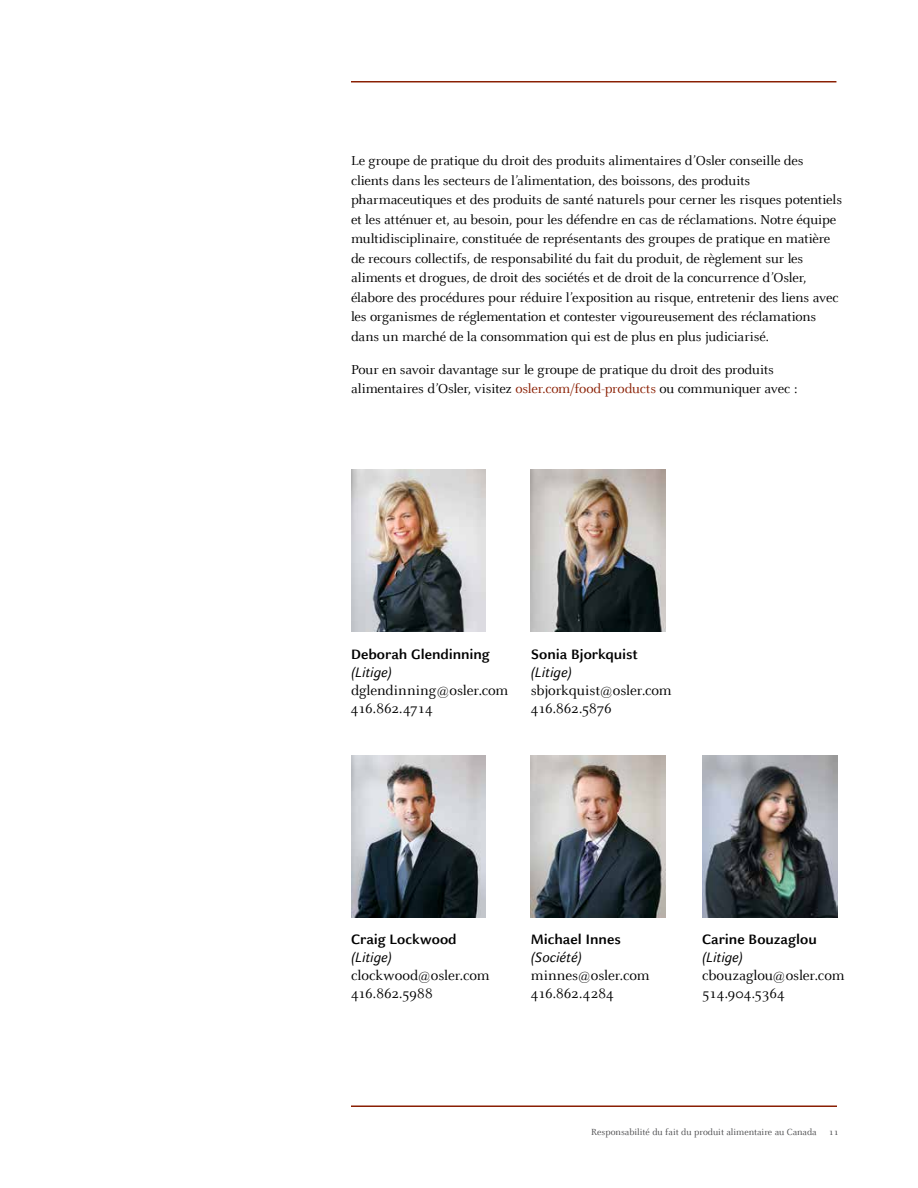
<style>
.page{position:relative;width:918px;height:1188px;background:#fff}
.page>*{position:absolute;margin:0;border:0;box-sizing:border-box;transform-origin:0 0}
.t1{font:15px/18px "Celeste";letter-spacing:-.01em;color:#000}
.t2{font:700 15px "Celeste Sans";color:#000}
.t3{font:italic 15px "Celeste Sans";letter-spacing:-.01em;color:#000}
.t4{font:14.25px/19.5px "Celeste";letter-spacing:-.015em;color:#000}
.t5{font:9.75px "Celeste";color:#4d4d4f}
.s1{color:#8a1f03}
.s2{font-size:12px}
</style>
<div class="page">
<hr style="left:351px;top:81px;width:485px;height:1px;background:#8a1f03">
<hr style="left:351px;top:1105px;width:486px;height:2px;background:#8a1f03">
<img style="left:351px;top:470px;width:135px;height:162px">
<img style="left:531px;top:755px;width:135px;height:162px">
<img style="left:531px;top:470px;width:135px;height:162px">
<img style="left:702px;top:755px;width:135px;height:162px">
<img style="left:351px;top:755px;width:135px;height:162px">
<p class="t4" style="left:351px;top:152px;width:493px">Le groupe de pratique du droit des produits alimentaires d’Osler conseille des clients dans les secteurs de l’alimentation, des boissons, des produits pharmaceutiques et des produits de santé naturels pour cerner les risques potentiels et les atténuer et, au besoin, pour les défendre en cas de réclamations. Notre équipe multidisciplinaire, constituée de représentants des groupes de pratique en matière de recours collectifs, de responsabilité du fait du produit, de règlement sur les aliments et drogues, de droit des sociétés et de droit de la concurrence d’Osler, élabore des procédures pour réduire l’exposition au risque, entretenir des liens avec les organismes de réglementation et contester vigoureusement des réclamations dans un marché de la consommation qui est de plus en plus judiciarisé.</p>
<p class="t4" style="left:351px;top:360px;width:448px">Pour en savoir davantage sur le groupe de pratique du droit des produits alimentaires d’Osler, visitez <span class="s1">osler.com/food-products</span> ou communiquer avec :</p>
<p class="t2" style="left:351px;top:646px;width:140px">Deborah Glendinning</p>
<p class="t3" style="left:351px;top:664px;width:42px">(Litige)</p>
<p class="t1" style="left:351px;top:682px;width:159px">dglendinning<span class="s2">@</span>osler.com<br>416.862.4714</p>
<p class="t2" style="left:531px;top:646px;width:109px">Sonia Bjorkquist</p>
<p class="t3" style="left:531px;top:664px;width:42px">(Litige)</p>
<p class="t1" style="left:531px;top:682px;width:142px">sbjorkquist<span class="s2">@</span>osler.com<br>416.862.5876</p>
<p class="t2" style="left:351px;top:931px;width:107px">Craig Lockwood</p>
<p class="t3" style="left:351px;top:949px;width:42px">(Litige)</p>
<p class="t1" style="left:351px;top:967px;width:140px">clockwood<span class="s2">@</span>osler.com<br>416.862.5988</p>
<p class="t2" style="left:531px;top:931px;width:92px">Michael I nnes</p>
<p class="t3" style="left:531px;top:949px;width:52px">(Société)</p>
<p class="t1" style="left:531px;top:967px;width:120px">minnes<span class="s2">@</span>osler.com<br>416.862.4284</p>
<p class="t2" style="left:702px;top:931px;width:116px">Carine Bouzaglou</p>
<p class="t3" style="left:702px;top:949px;width:42px">(Litige)</p>
<p class="t1" style="left:702px;top:967px;width:144px">cbouzaglou<span class="s2">@</span>osler.com<br>514.904.5364</p>
<p class="t5" style="left:591px;top:1127px;width:227px">Responsabilité du fait du produit alimentaire au Canada</p>
<p class="t5" style="left:829px;top:1127px;width:11px">11</p>
</div>
